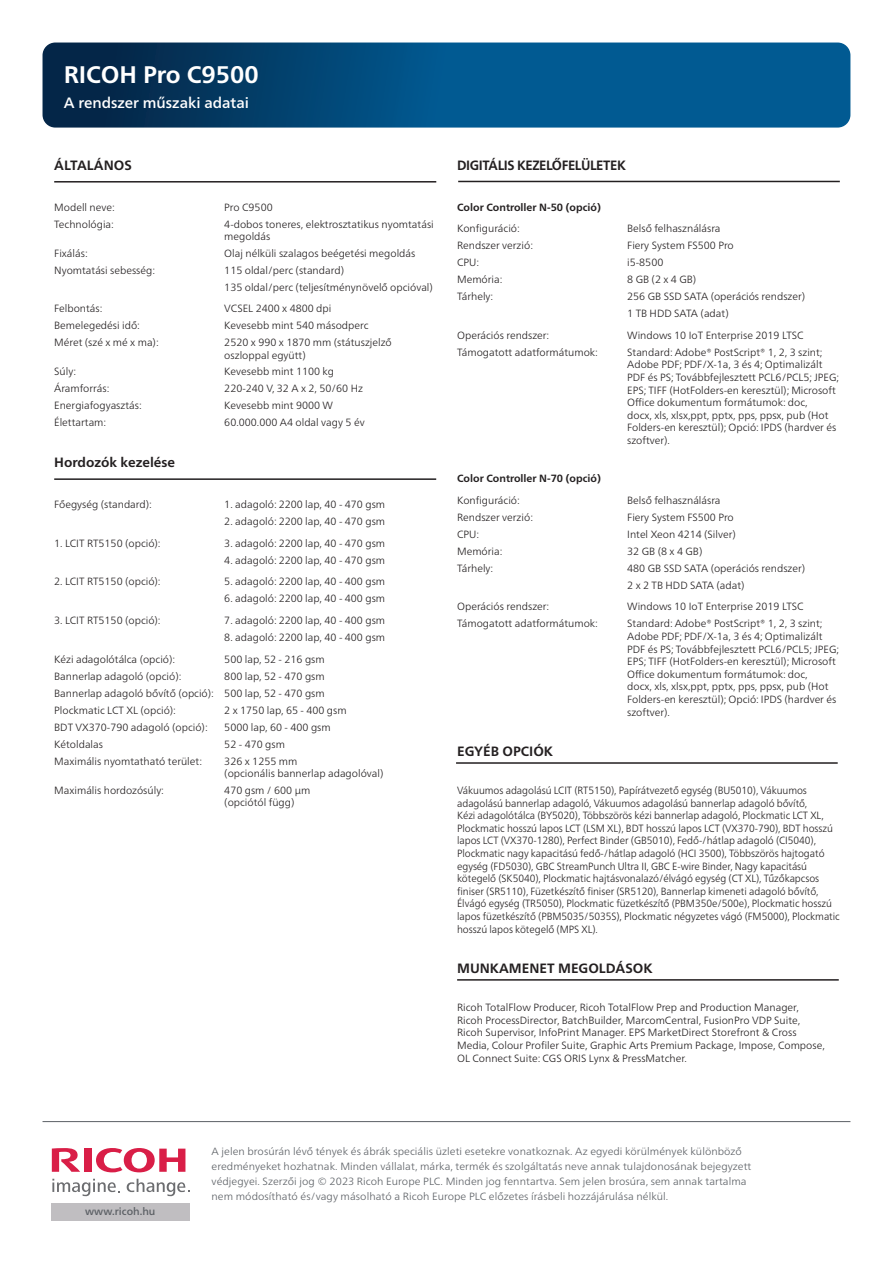
<style>
.page{position:relative;width:893px;height:1263px;background:#fff}
.page>*{position:absolute;margin:0;border:0;box-sizing:border-box;transform-origin:0 0}
.Bubble_Title{font:700 24px "Frutiger Neue LTW1 G";color:#fff}
.Bubble_Title-2{font:500 15px "Frutiger Neue LTW1 G";color:#fff}
.t1{font:700 13.5px "Frutiger Neue LTW1 G";color:#231f20}
.t2{font:700 13.5px "Frutiger Neue LTW1 G";letter-spacing:-.03em;color:#231f20;scale:.96 1}
.t3{font:300 10.5px/12.6px "Frutiger Neue LTW1 G";color:#231f20}
.t4{font:300 10.5px/12.6px "Frutiger Neue LTW1 G";color:#231f20;scale:.95 1}
.t5{font:300 10.5px/15px "Frutiger Neue LTW1 G";letter-spacing:.005em;color:#5c6065}
.t6{font:700 10.5px "Frutiger Neue LTW1 G";color:#231f20}
.t7{font:500 10.5px "Frutiger Neue LTW1 G";color:#5c6065}
</style>
<div class="page">
<svg style="left:43px;top:43px;width:807px;height:85px;background:#034b7c"></svg>
<svg style="left:96px;top:1148px;width:89px;height:24px"></svg>
<div style="left:84px;top:1148px;width:8px;height:24px;background:#d91e47"></div>
<svg style="left:52px;top:1148px;width:28px;height:24px"></svg>
<svg style="left:52px;top:1179px;width:68px;height:18px"></svg>
<svg style="left:127px;top:1179px;width:62px;height:18px"></svg>
<div style="left:51px;top:1203px;width:139px;height:18px;background:#c0bec1"></div>
<hr style="left:43px;top:1121px;width:807px;height:1px;background:#5c6065">
<hr style="left:54px;top:181px;width:382px;height:2px;background:#231f20">
<hr style="left:54px;top:478px;width:382px;height:2px;background:#231f20">
<hr style="left:458px;top:181px;width:382px;height:1px;background:#231f20">
<hr style="left:456px;top:762px;width:382px;height:2px;background:#231f20">
<hr style="left:457px;top:979px;width:382px;height:2px;background:#231f20">
<p class="Bubble_Title" style="left:64px;top:60px;width:197px">RICOH Pro C9500</p>
<p class="Bubble_Title-2" style="left:64px;top:94px;width:187px">A rendszer műszaki adatai</p>
<p class="t1" style="left:54px;top:157px;width:79px">ÁLTALÁNOS</p>
<p class="t3" style="left:54px;top:201px;width:62px">Modell neve:</p>
<p class="t3" style="left:224px;top:201px;width:50px">Pro C9500</p>
<p class="t3" style="left:54px;top:218px;width:61px">Technológia:</p>
<p class="t3" style="left:224px;top:218px;width:211px">4-dobos toneres, elektrosztatikus nyomtatási megoldás</p>
<p class="t3" style="left:54px;top:247px;width:35px">Fixálás:</p>
<p class="t3" style="left:224px;top:247px;width:193px">Olaj nélküli szalagos beégetési megoldás</p>
<p class="t3" style="left:54px;top:264px;width:102px">Nyomtatási sebesség:</p>
<p class="t3" style="left:224px;top:264px;width:121px">115 oldal/perc (standard)</p>
<p class="t3" style="left:224px;top:281px;width:210px">135 oldal/perc (teljesítménynövelő opcióval)</p>
<p class="t3" style="left:54px;top:302px;width:50px">Felbontás:</p>
<p class="t3" style="left:224px;top:302px;width:109px">VCSEL 2400 x 4800 dpi</p>
<p class="t3" style="left:54px;top:319px;width:87px">Bemelegedési idő:</p>
<p class="t3" style="left:224px;top:319px;width:146px">Kevesebb mint 540 másodperc</p>
<p class="t3" style="left:54px;top:336px;width:106px">Méret (szé x mé x ma):</p>
<p class="t3" style="left:224px;top:336px;width:169px">2520 x 990 x 1870 mm (státuszjelző oszloppal együtt)</p>
<p class="t3" style="left:54px;top:365px;width:23px">Súly:</p>
<p class="t3" style="left:224px;top:365px;width:111px">Kevesebb mint 1100 kg</p>
<p class="t3" style="left:54px;top:382px;width:57px">Áramforrás:</p>
<p class="t3" style="left:224px;top:382px;width:140px">220-240 V, 32 A x 2, 50/60 Hz</p>
<p class="t3" style="left:54px;top:399px;width:89px">Energiafogyasztás:</p>
<p class="t3" style="left:224px;top:399px;width:110px">Kevesebb mint 9000 W</p>
<p class="t3" style="left:54px;top:416px;width:54px">Élettartam:</p>
<p class="t3" style="left:224px;top:416px;width:142px">60.000.000 A4 oldal vagy 5 év</p>
<p class="t1" style="left:54px;top:455px;width:122px">Hordozók kezelése</p>
<p class="t3" style="left:54px;top:498px;width:99px">Főegység (standard):</p>
<p class="t3" style="left:224px;top:498px;width:162px">1. adagoló: 2200 lap, 40 - 470 gsm</p>
<p class="t3" style="left:224px;top:515px;width:162px">2. adagoló: 2200 lap, 40 - 470 gsm</p>
<p class="t3" style="left:54px;top:537px;width:108px">1. LCIT RT5150 (opció):</p>
<p class="t3" style="left:224px;top:537px;width:162px">3. adagoló: 2200 lap, 40 - 470 gsm</p>
<p class="t3" style="left:224px;top:554px;width:162px">4. adagoló: 2200 lap, 40 - 470 gsm</p>
<p class="t3" style="left:54px;top:575px;width:108px">2. LCIT RT5150 (opció):</p>
<p class="t3" style="left:224px;top:575px;width:162px">5. adagoló: 2200 lap, 40 - 400 gsm</p>
<p class="t3" style="left:224px;top:592px;width:162px">6. adagoló: 2200 lap, 40 - 400 gsm</p>
<p class="t3" style="left:54px;top:614px;width:108px">3. LCIT RT5150 (opció):</p>
<p class="t3" style="left:224px;top:614px;width:162px">7. adagoló: 2200 lap, 40 - 400 gsm</p>
<p class="t3" style="left:224px;top:631px;width:162px">8. adagoló: 2200 lap, 40 - 400 gsm</p>
<p class="t3" style="left:54px;top:653px;width:123px">Kézi adagolótálca (opció):</p>
<p class="t3" style="left:224px;top:653px;width:102px">500 lap, 52 - 216 gsm</p>
<p class="t3" style="left:54px;top:670px;width:129px">Bannerlap adagoló (opció):</p>
<p class="t3" style="left:224px;top:670px;width:102px">800 lap, 52 - 470 gsm</p>
<p class="t3" style="left:54px;top:687px;width:161px">Bannerlap adagoló bővítő (opció):</p>
<p class="t3" style="left:224px;top:687px;width:102px">500 lap, 52 - 470 gsm</p>
<p class="t3" style="left:54px;top:704px;width:123px">Plockmatic LCT XL (opció):</p>
<p class="t3" style="left:224px;top:704px;width:124px">2 x 1750 lap, 65 - 400 gsm</p>
<p class="t3" style="left:54px;top:721px;width:155px">BDT VX370-790 adagoló (opció):</p>
<p class="t3" style="left:224px;top:721px;width:108px">5000 lap, 60 - 400 gsm</p>
<p class="t3" style="left:54px;top:738px;width:50px">Kétoldalas</p>
<p class="t3" style="left:224px;top:738px;width:62px">52 - 470 gsm</p>
<p class="t3" style="left:54px;top:755px;width:149px">Maximális nyomtatható terület:</p>
<p class="t3" style="left:224px;top:755px;width:161px">326 x 1255 mm<br>(opcionális bannerlap adagolóval)</p>
<p class="t3" style="left:54px;top:784px;width:111px">Maximális hordozósúly:</p>
<p class="t3" style="left:224px;top:784px;width:88px">470 gsm / 600 μm (opciótól függ)</p>
<p class="t2" style="left:457px;top:157px;width:177px">DIGITÁLIS KEZELŐFELÜLETEK</p>
<p class="t6" style="left:457px;top:201px;width:145px">Color Controller N-50 (opció)</p>
<p class="t3" style="left:457px;top:222px;width:64px">Konfiguráció:</p>
<p class="t3" style="left:627px;top:222px;width:95px">Belső felhasználásra</p>
<p class="t3" style="left:457px;top:239px;width:77px">Rendszer verzió:</p>
<p class="t3" style="left:627px;top:239px;width:108px">Fiery System FS500 Pro</p>
<p class="t3" style="left:457px;top:256px;width:24px">CPU:</p>
<p class="t3" style="left:627px;top:256px;width:38px">i5-8500</p>
<p class="t3" style="left:457px;top:273px;width:47px">Memória:</p>
<p class="t3" style="left:627px;top:273px;width:71px">8 GB (2 x 4 GB)</p>
<p class="t3" style="left:457px;top:290px;width:38px">Tárhely:</p>
<p class="t3" style="left:627px;top:290px;width:179px">256 GB SSD SATA (operációs rendszer)</p>
<p class="t3" style="left:627px;top:307px;width:103px">1 TB HDD SATA (adat)</p>
<p class="t3" style="left:457px;top:329px;width:94px">Operációs rendszer:</p>
<p class="t3" style="left:627px;top:329px;width:178px">Windows 10 IoT Enterprise 2019 LTSC</p>
<p class="t3" style="left:457px;top:346px;width:142px">Támogatott adatformátumok:</p>
<p class="t3" style="left:627px;top:346px;width:214px">Standard: Adobe® PostScript® 1, 2, 3 szint; Adobe PDF; PDF/X-1a, 3 és 4; Optimalizált PDF és PS; Továbbfejlesztett PCL6/PCL5; JPEG; EPS; TIFF (HotFolders-en keresztül); Microsoft Office dokumentum formátumok: doc,<br>docx, xls, xlsx,ppt, pptx, pps, ppsx, pub (Hot Folders-en keresztül); Opció: IPDS (hardver és szoftver).</p>
<p class="t6" style="left:457px;top:472px;width:145px">Color Controller N-70 (opció)</p>
<p class="t3" style="left:457px;top:494px;width:64px">Konfiguráció:</p>
<p class="t3" style="left:627px;top:494px;width:95px">Belső felhasználásra</p>
<p class="t3" style="left:457px;top:511px;width:77px">Rendszer verzió:</p>
<p class="t3" style="left:627px;top:511px;width:108px">Fiery System FS500 Pro</p>
<p class="t3" style="left:457px;top:528px;width:24px">CPU:</p>
<p class="t3" style="left:627px;top:528px;width:110px">Intel Xeon 4214 (Silver)</p>
<p class="t3" style="left:457px;top:545px;width:47px">Memória:</p>
<p class="t3" style="left:627px;top:545px;width:77px">32 GB (8 x 4 GB)</p>
<p class="t3" style="left:457px;top:562px;width:38px">Tárhely:</p>
<p class="t3" style="left:627px;top:562px;width:179px">480 GB SSD SATA (operációs rendszer)</p>
<p class="t3" style="left:627px;top:579px;width:119px">2 x 2 TB HDD SATA (adat)</p>
<p class="t3" style="left:457px;top:600px;width:94px">Operációs rendszer:</p>
<p class="t3" style="left:627px;top:600px;width:178px">Windows 10 IoT Enterprise 2019 LTSC</p>
<p class="t3" style="left:457px;top:617px;width:142px">Támogatott adatformátumok:</p>
<p class="t3" style="left:627px;top:617px;width:214px">Standard: Adobe® PostScript® 1, 2, 3 szint; Adobe PDF; PDF/X-1a, 3 és 4; Optimalizált PDF és PS; Továbbfejlesztett PCL6/PCL5; JPEG; EPS; TIFF (HotFolders-en keresztül); Microsoft Office dokumentum formátumok: doc,<br>docx, xls, xlsx,ppt, pptx, pps, ppsx, pub (Hot Folders-en keresztül); Opció: IPDS (hardver és szoftver).</p>
<p class="t1" style="left:457px;top:743px;width:97px">EGYÉB OPCIÓK</p>
<p class="t4" style="left:457px;top:784px;width:404px">Vákuumos adagolású LCIT (RT5150), Papírátvezető egység (BU5010), Vákuumos adagolású bannerlap adagoló, Vákuumos adagolású bannerlap adagoló bővítő,<br>Kézi adagolótálca (BY5020), Többszörös kézi bannerlap adagoló, Plockmatic LCT XL, Plockmatic hosszú lapos LCT (LSM XL), BDT hosszú lapos LCT (VX370-790), BDT hosszú lapos LCT (VX370-1280), Perfect Binder (GB5010), Fedő-/hátlap adagoló (CI5040), Plockmatic nagy kapacitású fedő-/hátlap adagoló (HCI 3500), Többszörös hajtogató egység (FD5030), GBC StreamPunch Ultra II, GBC E-wire Binder, Nagy kapacitású kötegelő (SK5040), Plockmatic hajtásvonalazó/élvágó egység (CT XL), Tűzőkapcsos finiser (SR5110), Füzetkészítő finiser (SR5120), Bannerlap kimeneti adagoló bővítő, Élvágó egység (TR5050), Plockmatic füzetkészítő (PBM350e/500e), Plockmatic hosszú lapos füzetkészítő (PBM5035/5035S), Plockmatic négyzetes vágó (FM5000), Plockmatic hosszú lapos kötegelő (MPS XL).</p>
<p class="t1" style="left:457px;top:960px;width:197px">MUNKAMENET MEGOLDÁSOK</p>
<p class="t3" style="left:457px;top:1001px;width:369px">Ricoh TotalFlow Producer, Ricoh TotalFlow Prep and Production Manager, Ricoh ProcessDirector, BatchBuilder, MarcomCentral, FusionPro VDP Suite, Ricoh Supervisor, InfoPrint Manager. EPS MarketDirect Storefront &amp; Cross Media, Colour Profiler Suite, Graphic Arts Premium Package, Impose, Compose, OL Connect Suite: CGS ORIS Lynx &amp; PressMatcher.</p>
<p class="t7" style="left:85px;top:1205px;width:72px">www.ricoh.hu</p>
<p class="t5" style="left:212px;top:1144px;width:541px">A jelen brosúrán lévő tények és ábrák speciális üzleti esetekre vonatkoznak. Az egyedi körülmények különböző eredményeket hozhatnak. Minden vállalat, márka, termék és szolgáltatás neve annak tulajdonosának bejegyzett védjegyei. Szerzői jog © 2023 Ricoh Europe PLC. Minden jog fenntartva. Sem jelen brosúra, sem annak tartalma nem módosítható és/vagy másolható a Ricoh Europe PLC előzetes írásbeli hozzájárulása nélkül.</p>
</div>
